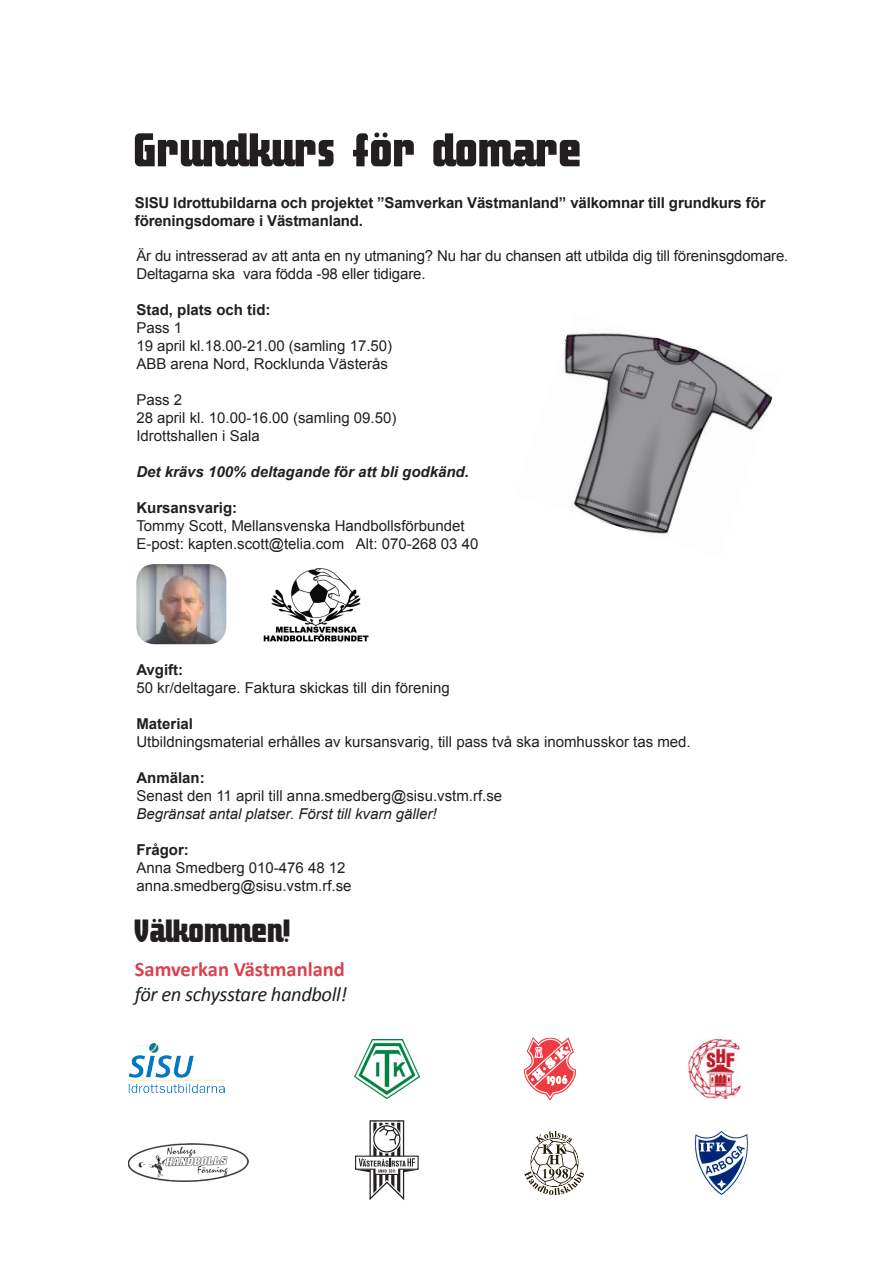
<style>
.page{position:relative;width:893px;height:1263px;background:#fff}
.page>*{position:absolute;margin:0;border:0;box-sizing:border-box;transform-origin:0 0}
.t1{font:66px "Makimango";color:#231f20}
.t2{font:45px "Makimango";color:#231f20}
.t3{font:italic 20.55px/24.6px "Calibri";letter-spacing:-.02em;color:#231f20}
.t4{font:15px/18px "Arial";color:#231f20}
.t5{font:700 15px/18px "Arial";letter-spacing:-.01em;color:#231f20}
.t6{font:italic 700 15px "Arial";color:#231f20}
.s1{font-weight:700}
.s2{font-style:italic}
.s3{font-weight:700;font-style:normal;color:#db414e}
</style>
<div class="page">
<svg style="left:524px;top:1131px;width:60px;height:64px"></svg>
<img style="left:693px;top:1131px;width:56px;height:63px">
<img style="left:354px;top:1040px;width:65px;height:58px">
<svg style="left:524px;top:1038px;width:52px;height:62px"></svg>
<img style="left:129px;top:1143px;width:120px;height:39px">
<img style="left:129px;top:1043px;width:96px;height:49px">
<svg style="left:355px;top:1120px;width:64px;height:80px"></svg>
<img style="left:688px;top:1039px;width:54px;height:60px">
<img style="left:562px;top:333px;width:211px;height:201px">
<svg style="left:628px;top:376px;width:21px;height:17px"></svg>
<img style="left:136px;top:564px;width:90px;height:80px">
<img style="left:264px;top:568px;width:104px;height:74px">
<p class="t1" style="left:135px;top:114px;width:449px">Grundkurs för domare</p>
<p class="t5" style="left:135px;top:194px;width:632px">SISU Idrottubildarna och projektet ”Samverkan Västmanland” välkomnar till grundkurs för föreningsdomare i Västmanland.</p>
<p class="t4" style="left:136px;top:247px;width:654px">Är du intresserad av att anta en ny utmaning? Nu har du chansen att utbilda dig till föreninsgdomare.</p>
<p class="t4" style="left:136px;top:265px;width:291px">Deltagarna ska vara födda -98 eller tidigare.</p>
<p class="t5" style="left:136px;top:301px;width:136px">Stad, plats och tid:</p>
<p class="t4" style="left:136px;top:319px;width:47px">Pass 1</p>
<p class="t4" style="left:136px;top:337px;width:257px">19 april kl.18.00-21.00 (samling 17.50)</p>
<p class="t4" style="left:136px;top:355px;width:253px">ABB arena Nord, Rocklunda Västerås</p>
<p class="t4" style="left:136px;top:391px;width:262px">Pass 2<br>28 april kl. 10.00-16.00 (samling 09.50)</p>
<p class="t4" style="left:136px;top:427px;width:125px">Idrottshallen i Sala</p>
<p class="t6" style="left:136px;top:461px;width:334px">Det krävs 100% deltagande för att bli godkänd.</p>
<p class="t4" style="left:136px;top:499px;width:344px"><span class="s1">Kursansvarig:<br></span>Tommy Scott, Mellansvenska Handbollsförbundet<br>E-post: kapten.scott@telia.com Alt: 070-268 03 40</p>
<p class="t5" style="left:136px;top:661px;width:48px">Avgift:</p>
<p class="t4" style="left:136px;top:679px;width:315px">50 kr/deltagare. Faktura skickas till din förening</p>
<p class="t5" style="left:136px;top:715px;width:58px">Material</p>
<p class="t4" style="left:136px;top:733px;width:556px">Utbildningsmaterial erhålles av kursansvarig, till pass två ska inomhusskor tas med.</p>
<p class="t4" style="left:136px;top:769px;width:367px"><span class="s1">Anmälan:<br></span>Senast den 11 april till anna.smedberg@sisu.vstm.rf.se<br><span class="s2">Begränsat antal platser. Först till kvarn gäller!</span></p>
<p class="t4" style="left:136px;top:841px;width:211px"><span class="s1">Frågor:<br></span>Anna Smedberg 010-476 48 12</p>
<p class="t4" style="left:136px;top:877px;width:217px">anna.smedberg@sisu.vstm.rf.se</p>
<p class="t2" style="left:135px;top:906px;width:158px">Välkommen!</p>
<p class="t3" style="left:135px;top:956px;width:214px"><span class="s3">Samverkan Västmanland </span>för en schysstare handboll!</p>
</div>
